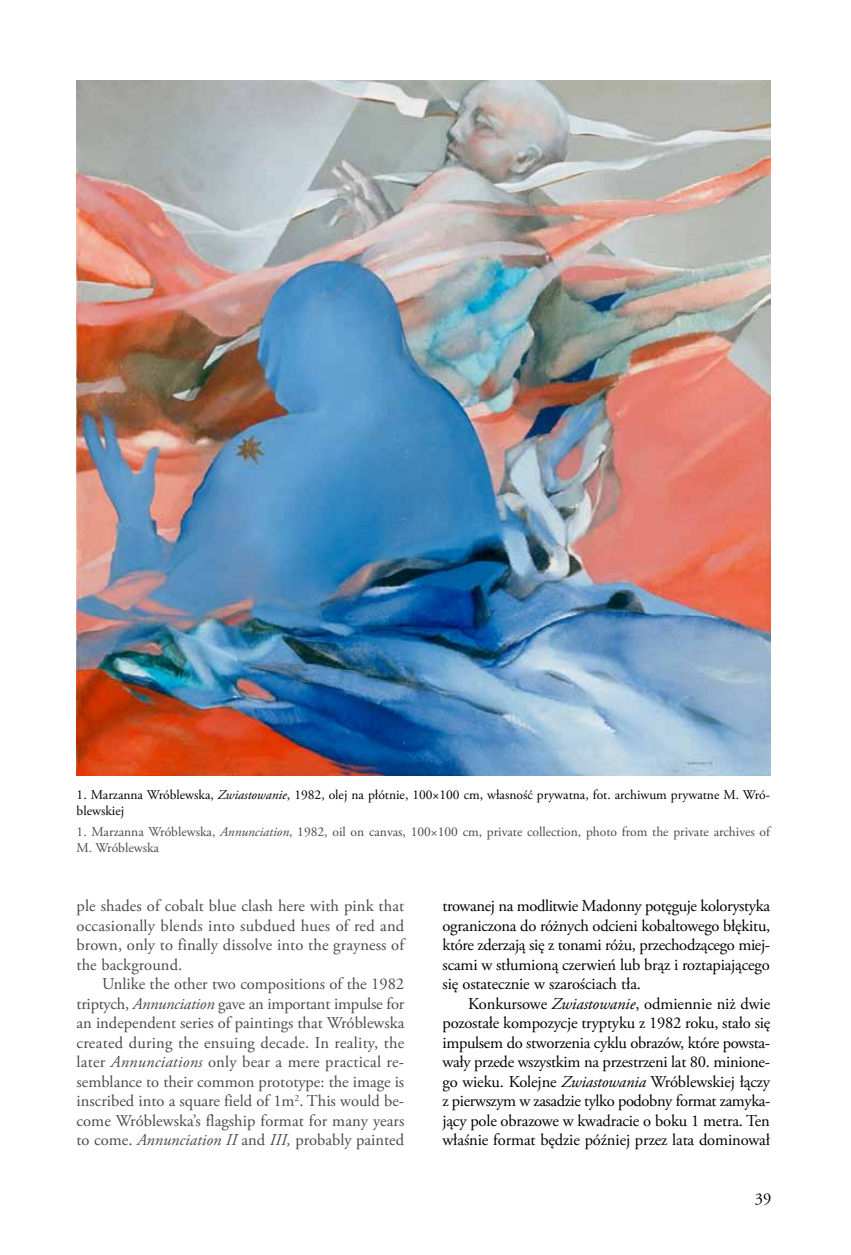
<style>
.page{position:relative;width:851px;height:1255px;background:#fff}
.page>*{position:absolute;margin:0;border:0;box-sizing:border-box;transform-origin:0 0}
.t1{font:16.5px/19.5px "Adobe Garamond Pro";letter-spacing:-.01em;color:#000;text-align:justify}
.t2{font:16.5px/19.5px "Adobe Garamond Pro";letter-spacing:.005em;color:#4a4a49;text-align:justify}
.t3{font:13.5px/16.5px "Adobe Garamond Pro";color:#4a4a49}
.t4{font:13.5px/16.5px "Adobe Garamond Pro";color:#000}
.s1{font-style:italic}
</style>
<div class="page">
<img style="left:77px;top:81px;width:693px;height:695px">
<p class="t4" style="left:77px;top:786px;width:695px">1. Marzanna Wróblewska, <span class="s1">Zwiastowanie</span>, 1982, olej na płótnie, 100×100 cm, własność prywatna, fot. archiwum prywatne M. Wró&shy;blewskiej</p>
<p class="t3" style="left:77px;top:823px;width:695px">1. Marzanna Wróblewska, <span class="s1">Annunciation</span>, 1982, oil on canvas, 100×100 cm, private collection, photo from the private archives of<br>M. Wróblewska</p>
<p class="t2" style="left:77px;top:896px;width:329px">ple shades of cobalt blue clash here with pink that occasionally blends into subdued hues of red and brown, only to finally dissolve into the grayness of the background.</p>
<p class="t2" style="left:77px;top:974px;width:329px;text-indent:26px">Unlike the other two compositions of the 1982 triptych, <span class="s1">Annunciation</span> gave an important impulse for an independent series of paintings that Wróblewska created during the ensuing decade. In reality, the later <span class="s1">Annunciations</span> only bear a mere practical re&shy;semblance to their common prototype: the image is inscribed into a square field of 1m<sup>2</sup>. This would be&shy;come Wróblewska’s flagship format for many years to come. <span class="s1">Annunciation II</span> and <span class="s1">III,</span> probably painted</p>
<p class="t1" style="left:442px;top:896px;width:329px">trowanej na modlitwie Madonny potęguje kolorystyka ograniczona do różnych odcieni kobaltowego błękitu, które zderzają się z tonami różu, przechodzącego miej&shy;scami w stłumioną czerwień lub brąz i roztapiającego się ostatecznie w szarościach tła.</p>
<p class="t1" style="left:442px;top:994px;width:329px;text-indent:26px">Konkursowe <span class="s1">Zwiastowanie</span>, odmiennie niż dwie pozostałe kompozycje tryptyku z 1982 roku, stało się impulsem do stworzenia cyklu obrazów, które powsta&shy;wały przede wszystkim na przestrzeni lat 80. minione&shy;go wieku. Kolejne <span class="s1">Zwiastowania</span> Wróblewskiej łączy z pierwszym w zasadzie tylko podobny format zamyka&shy;jący pole obrazowe w kwadracie o boku 1 metra. Ten właśnie format będzie później przez lata dominował</p>
<p class="t1" style="left:754px;top:1189px;width:18px">39</p>
</div>
